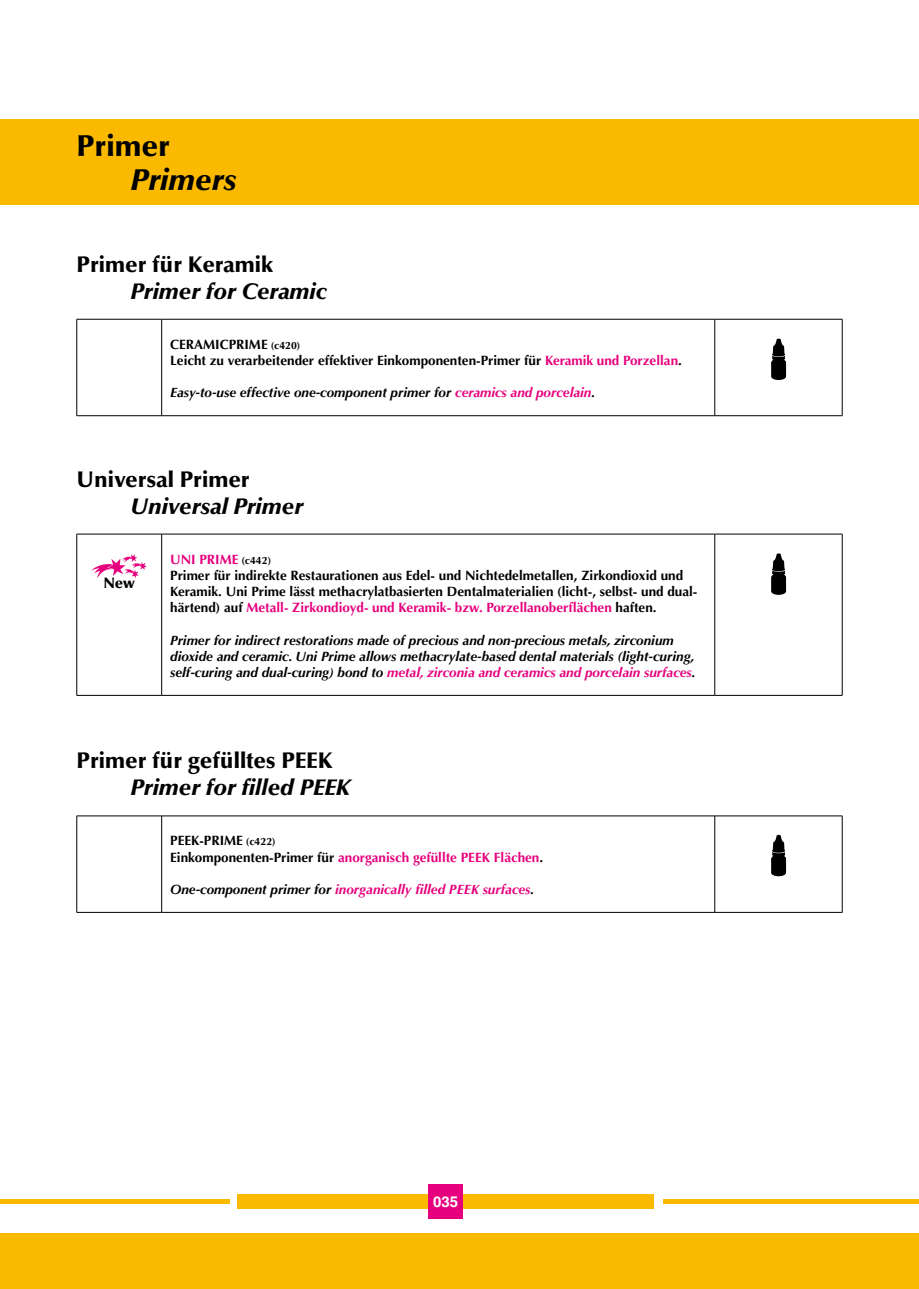
<style>
.page{position:relative;width:919px;height:1289px;background:#fff}
.page>*{position:absolute;margin:0;border:0;box-sizing:border-box;transform-origin:0 0}
.t1{font:italic 900 30px "Optima LT Std";color:#000}
.t2{font:900 30px "Optima LT Std";color:#000}
.t3{font:900 22.5px "Optima LT Std";color:#000}
.t4{font:italic 900 22.5px "Optima LT Std";color:#000}
.t5{font:900 15px "Optima LT Std";color:#000}
.t6{font:700 15px "Helvetica";color:#fff}
.t7{font:700 13.5px/16.2px "Optima LT Std";color:#000}
.t8{font:italic 700 13.5px/16.2px "Optima LT Std";color:#000}
.t9{font:italic 700 13.5px "Optima LT Std";color:#e6007d}
.s1{font-size:10.5px}
.s2{color:#e6007d}
.s3{color:#000}
</style>
<div class="page">
<div style="left:0;top:119px;width:918px;height:85px;background:#fbba00"></div>
<div style="left:0;top:1233px;width:918px;height:55px;background:#fbba00"></div>
<hr style="left:0;top:1199px;width:230px;height:4px;background:#fbba00">
<hr style="left:663px;top:1199px;width:255px;height:4px;background:#fbba00">
<div style="left:237px;top:1194px;width:416px;height:15px;background:#fbba00"></div>
<hr style="left:77px;top:319px;width:85px;height:1px;background:#000">
<hr style="left:162px;top:319px;width:552px;height:1px;background:#000">
<hr style="left:161px;top:319px;width:1px;height:96px;background:#000">
<hr style="left:714px;top:319px;width:128px;height:1px;background:#000">
<hr style="left:77px;top:415px;width:85px;height:1px;background:#000">
<hr style="left:162px;top:415px;width:552px;height:1px;background:#000">
<hr style="left:714px;top:415px;width:128px;height:1px;background:#000">
<hr style="left:76px;top:319px;width:1px;height:96px;background:#000">
<hr style="left:714px;top:319px;width:1px;height:96px;background:#000">
<hr style="left:841px;top:319px;width:1px;height:96px;background:#000">
<svg style="left:771px;top:338px;width:15px;height:42px"></svg>
<hr style="left:77px;top:815px;width:85px;height:1px;background:#000">
<hr style="left:162px;top:815px;width:552px;height:1px;background:#000">
<hr style="left:161px;top:816px;width:1px;height:96px;background:#000">
<hr style="left:714px;top:815px;width:128px;height:1px;background:#000">
<hr style="left:77px;top:912px;width:85px;height:1px;background:#000">
<hr style="left:162px;top:912px;width:552px;height:1px;background:#000">
<hr style="left:714px;top:912px;width:128px;height:1px;background:#000">
<hr style="left:76px;top:816px;width:1px;height:96px;background:#000">
<hr style="left:714px;top:816px;width:1px;height:96px;background:#000">
<hr style="left:841px;top:816px;width:1px;height:96px;background:#000">
<svg style="left:771px;top:834px;width:15px;height:42px"></svg>
<hr style="left:77px;top:534px;width:85px;height:1px;background:#000">
<hr style="left:162px;top:534px;width:552px;height:1px;background:#000">
<hr style="left:161px;top:534px;width:1px;height:161px;background:#000">
<hr style="left:714px;top:534px;width:128px;height:1px;background:#000">
<hr style="left:77px;top:695px;width:85px;height:1px;background:#000">
<hr style="left:162px;top:695px;width:552px;height:1px;background:#000">
<hr style="left:714px;top:695px;width:128px;height:1px;background:#000">
<hr style="left:76px;top:534px;width:1px;height:161px;background:#000">
<hr style="left:714px;top:534px;width:1px;height:161px;background:#000">
<hr style="left:841px;top:534px;width:1px;height:161px;background:#000">
<svg style="left:771px;top:553px;width:15px;height:42px"></svg>
<svg style="left:91px;top:554px;width:56px;height:24px"></svg>
<div style="left:428px;top:1184px;width:34px;height:34px;background:#e6007d"></div>
<h1 class="t2" style="left:77px;top:128px;width:95px">Primer</h1>
<h1 class="t1" style="left:131px;top:161px;width:108px">Primers</h1>
<h2 class="t3" style="left:77px;top:251px;width:198px">Primer für Keramik</h2>
<h2 class="t4" style="left:131px;top:278px;width:198px">Primer for Ceramic</h2>
<p class="t7" style="left:170px;top:336px;width:513px">CERAMICPRIME <span class="s1">(c420)<br></span>Leicht zu verarbeitender effektiver Einkomponenten-Primer für <span class="s2">Keramik und Porzellan</span>.</p>
<p class="t8" style="left:170px;top:385px;width:426px">Easy-to-use effective one-component primer for <span class="s2">ceramics and porcelain</span>.</p>
<h2 class="t3" style="left:77px;top:466px;width:174px">Universal Primer</h2>
<h2 class="t4" style="left:131px;top:492px;width:174px">Universal Primer</h2>
<p class="t5" style="left:103px;top:574px;width:33px">New</p>
<p class="t7" style="left:170px;top:551px;width:528px"><span class="s2">UNI PRIME</span> <span class="s1">(c442)<br></span>Primer für indirekte Restaurationen aus Edel- und Nichtedelmetallen, Zirkondioxid und Keramik. Uni Prime lässt methacrylatbasierten Dentalmaterialien (licht-, selbst- und dual&shy;härtend) auf <span class="s2">Metall- Zirkondioyd- und Keramik- bzw. Porzellanoberflächen</span> haften.</p>
<p class="t8" style="left:170px;top:632px;width:527px">Primer for indirect restorations made of precious and non-precious metals, zirconium dioxide and ceramic. Uni Prime allows methacrylate-based dental materials (light-curing, self-curing and dual-curing) bond to <span class="s2">metal, zirconia and ceramics and porcelain surfaces</span>.</p>
<h2 class="t3" style="left:77px;top:747px;width:258px">Primer für gefülltes PEEK</h2>
<h2 class="t4" style="left:131px;top:774px;width:222px">Primer for filled PEEK</h2>
<p class="t7" style="left:170px;top:833px;width:374px">PEEK-PRIME <span class="s1">(c422)<br></span>Einkomponenten-Primer für <span class="s2">anorganisch gefüllte PEEK Flächen</span>.</p>
<p class="t9" style="left:170px;top:881px;width:365px"><span class="s3">One-component primer for</span> inorganically filled PEEK surfaces<span class="s3">.</span></p>
<p class="t6" style="left:433px;top:1192px;width:27px">035</p>
</div>
